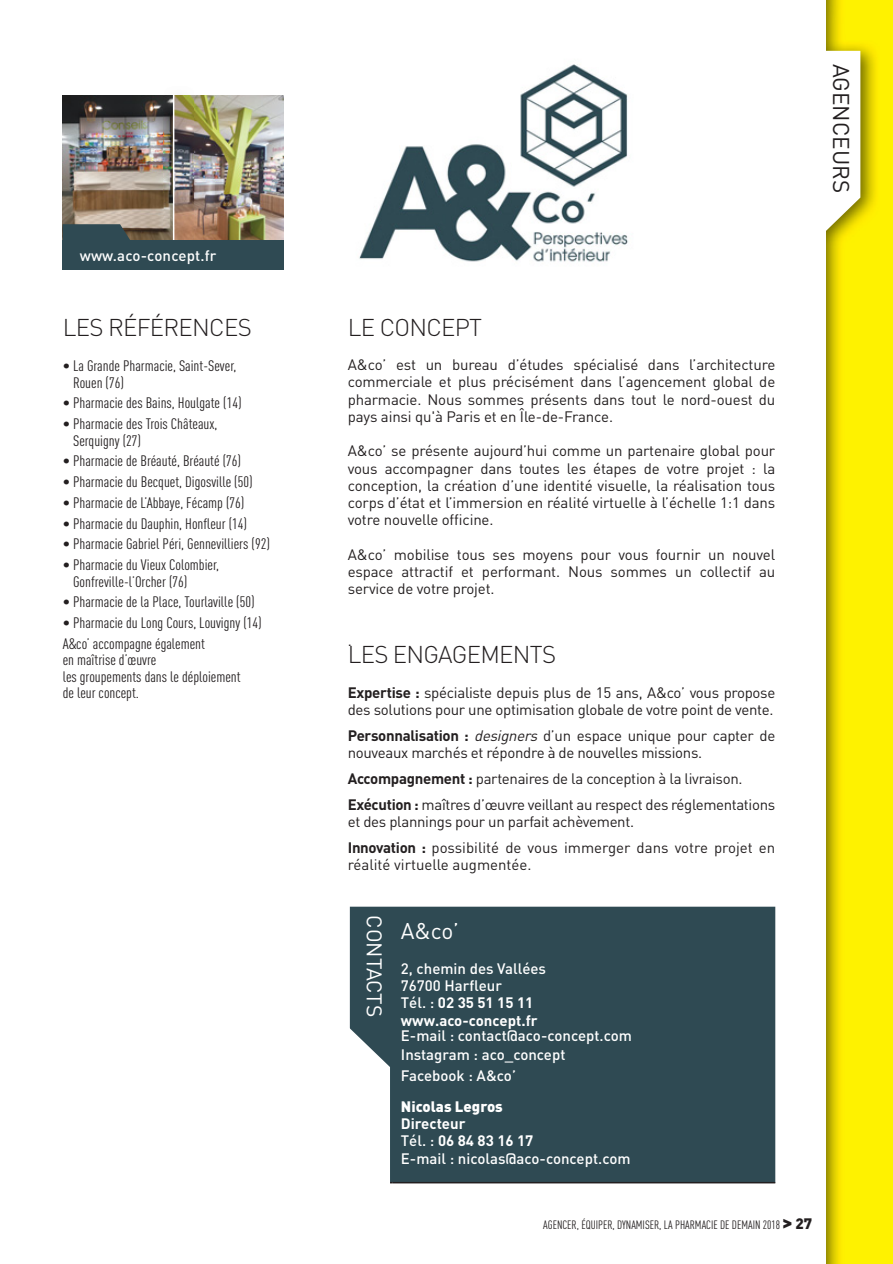
<style>
.page{position:relative;width:893px;height:1264px;background:#fff}
.page>*{position:absolute;margin:0;border:0;box-sizing:border-box;transform-origin:0 0}
.t1{font:300 24px "DIN";letter-spacing:-.03em;color:#231f20}
.t2{font:22.5px "DIN";color:#231f20}
.t3{font:22.5px "DIN";color:#fff}
.t4{font:21px "DIN";color:#fff}
.t5{font:15px/17.2px "DIN";letter-spacing:-.02em;color:#231f20}
.t6{font:15px/16.5px "DIN Cond";color:#231f20;scale:1.05 1}
.t7{font:500 15px/17.2px "DIN";color:#fff}
.t8{font:15px "DIN";color:#231f20}
.t9{font:900 15px "DIN";color:#fff}
.t10{font:12px "DIN Cond";color:#231f20}
.s1{font-weight:700}
.s2{font-style:italic}
.s3{font-family:"DIN";font-weight:900;font-size:18px}
.s4{font-family:"DIN";font-weight:900;font-size:15px}
</style>
<div class="page">
<div style="left:819px;top:0;width:73px;height:1264px;background:#fff200"></div>
<img style="left:860px;top:44px;width:16px;height:177px">
<svg style="left:826px;top:0;width:34px;height:1264px"></svg>
<div style="left:784px;top:0;width:42px;height:1264px;background:#fff"></div>
<img style="left:63px;top:95px;width:221px;height:145px">
<img style="left:164px;top:95px;width:29px;height:145px">
<hr style="left:173px;top:94px;width:1px;height:148px;background:#fff">
<img style="left:359px;top:64px;width:269px;height:198px">
<svg style="left:63px;top:224px;width:68px;height:16px"></svg>
<div style="left:63px;top:240px;width:221px;height:30px;background:#2f4a53"></div>
<div style="left:350px;top:907px;width:425px;height:275px;background:#2f4a53"></div>
<hr style="left:350px;top:1182px;width:42px;height:1px;background:#231f20">
<hr style="left:392px;top:1182px;width:383px;height:1px;background:#231f20">
<svg style="left:349px;top:1025px;width:41px;height:158px"></svg>
<p class="t7" style="left:80px;top:249px;width:138px">www.aco-concept.fr</p>
<h1 class="t1" style="left:63px;top:318px;width:190px">LES RÉFÉRENCES</h1>
<p class="t6" style="left:73px;top:359px;width:157px;text-indent:-10px">• La Grande Pharmacie, Saint-Sever,<br>Rouen (76)</p>
<p class="t6" style="left:63px;top:397px;width:172px">• Pharmacie des Bains, Houlgate (14)</p>
<p class="t6" style="left:73px;top:417px;width:139px;text-indent:-10px">• Pharmacie des Trois Châteaux,<br>Serquigny (27)</p>
<p class="t6" style="left:63px;top:455px;width:171px">• Pharmacie de Bréauté, Bréauté (76)</p>
<p class="t6" style="left:63px;top:475px;width:182px">• Pharmacie du Becquet, Digosville (50)</p>
<p class="t6" style="left:63px;top:496px;width:175px">• Pharmacie de L’Abbaye, Fécamp (76)</p>
<p class="t6" style="left:63px;top:517px;width:177px">• Pharmacie du Dauphin, Honfleur (14)</p>
<p class="t6" style="left:63px;top:538px;width:199px">• Pharmacie Gabriel Péri, Gennevilliers (92)</p>
<p class="t6" style="left:73px;top:558px;width:141px;text-indent:-10px">• Pharmacie du Vieux Colombier,<br>Gonfreville-l’Orcher (76)</p>
<p class="t6" style="left:63px;top:596px;width:184px">• Pharmacie de la Place, Tourlaville (50)</p>
<p class="t6" style="left:63px;top:614px;width:191px;line-height:20.7px">• Pharmacie du Long Cours, Louvigny (14)<br>A&amp;co’ accompagne également</p>
<p class="t6" style="left:63px;top:654px;width:171px">en maîtrise d’œuvre<br>les groupements dans le déploiement de leur concept.</p>
<h2 class="t2" style="left:849px;top:64px;width:131px;rotate:90deg">AGENCEURS</h2>
<h1 class="t1" style="left:348px;top:318px;width:136px">LE CONCEPT</h1>
<p class="t5" style="left:348px;top:358px;width:429px;text-align:justify">A&amp;co’ est un bureau d’études spécialisé dans l’architecture commerciale et plus précisément dans l’agencement global de pharmacie. Nous sommes présents dans tout le nord-ouest du pays ainsi qu'à Paris et en Île-de-France.</p>
<p class="t5" style="left:348px;top:444px;width:429px;text-align:justify">A&amp;co’ se présente aujourd’hui comme un partenaire global pour vous accompagner dans toutes les étapes de votre projet : la conception, la création d’une identité visuelle, la réalisation tous corps d’état et l’immersion en réalité virtuelle à l’échelle 1:1 dans votre nouvelle officine.</p>
<p class="t5" style="left:348px;top:548px;width:429px;text-align:justify">A&amp;co’ mobilise tous ses moyens pour vous fournir un nouvel espace attractif et performant. Nous sommes un collectif au service de votre projet.</p>
<p class="t5" style="left:348px;top:634px;width:6px">.</p>
<h1 class="t1" style="left:348px;top:646px;width:210px">LES ENGAGEMENTS</h1>
<p class="t5" style="left:348px;top:686px;width:429px"><span class="s1">Expertise :</span> spécialiste depuis plus de 15 ans, A&amp;co’ vous propose des solutions pour une optimisation globale de votre point de vente.</p>
<p class="t5" style="left:348px;top:729px;width:429px"><span class="s1">Personnalisation :</span> <span class="s2">designers</span> d’un espace unique pour capter de nouveaux marchés et répondre à de nouvelles missions.</p>
<p class="t5" style="left:348px;top:767px;width:429px;line-height:25.8px"><span class="s1">Accompagnement :</span> partenaires de la conception à la livraison.<br><span class="s1">Exécution :</span> maîtres d’œuvre veillant au respect des réglementations</p>
<p class="t5" style="left:348px;top:810px;width:429px;line-height:25.8px">et des plannings pour un parfait achèvement.<br><span class="s1">Innovation :</span> possibilité de vous immerger dans votre projet en</p>
<p class="t8" style="left:348px;top:859px;width:185px">réalité virtuelle augmentée.</p>
<h3 class="t4" style="left:382px;top:915px;width:104px;rotate:90deg">CONTACTS</h3>
<h2 class="t3" style="left:401px;top:923px;width:60px">A&amp;co’</h2>
<p class="t7" style="left:401px;top:962px;width:147px">2, chemin des Vallées<br>76700 Harfleur<br>Tél. : <span class="s1">02 35 51 15 11 www.aco-concept.fr</span></p>
<p class="t7" style="left:401px;top:1027px;width:232px;line-height:19.2px">E-mail : contact@aco-concept.com<br>Instagram : aco_concept</p>
<p class="t7" style="left:401px;top:1069px;width:117px">Facebook : A&amp;co’</p>
<p class="t9" style="left:401px;top:1098px;width:103px">Nicolas Legros</p>
<p class="t7" style="left:401px;top:1117px;width:231px"><span class="s1">Directeur<br></span>Tél. : <span class="s1">06 84 83 16 17<br></span>E-mail : nicolas@aco-concept.com</p>
<p class="t10" style="left:543px;top:1220px;width:270px">AGENCER, ÉQUIPER, DYNAMISER, LA PHARMACIE DE DEMAIN 2018 <span class="s3">&gt;</span> <span class="s4">27</span></p>
</div>
